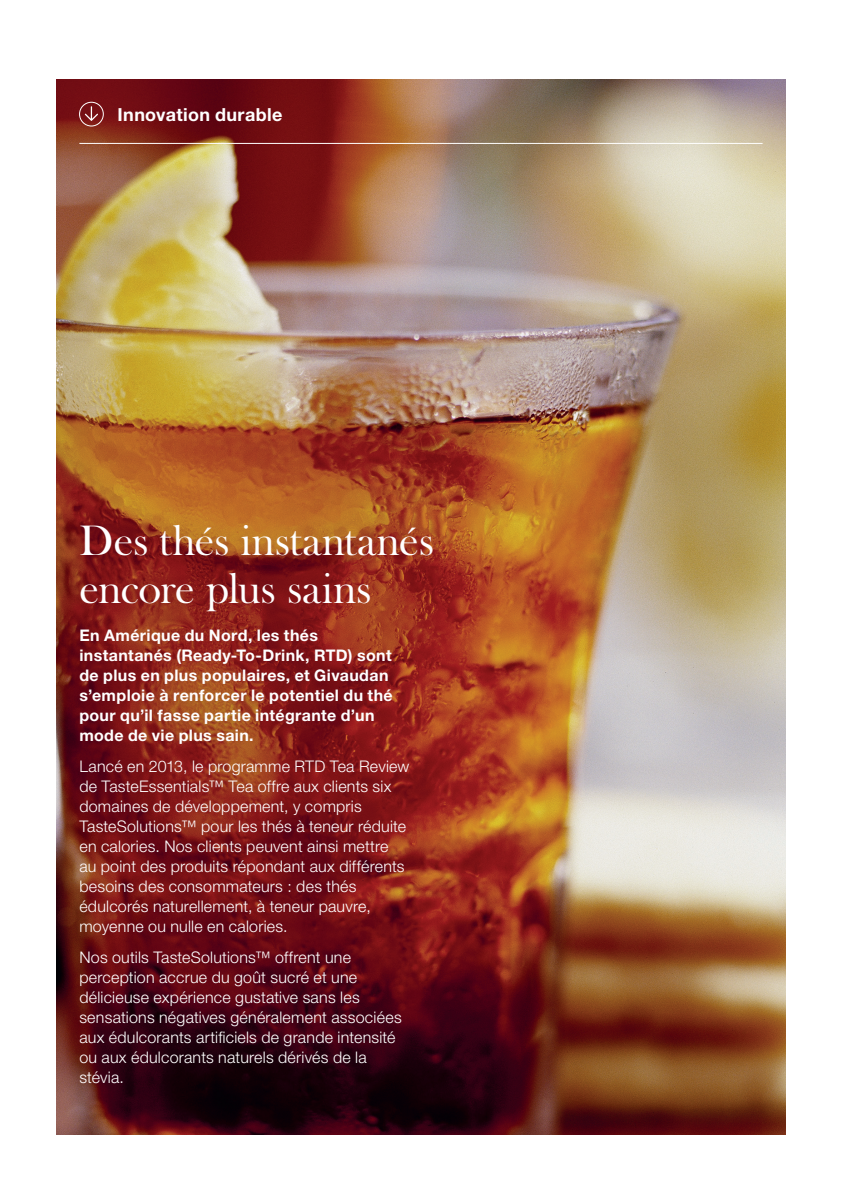
<style>
.page{position:relative;width:842px;height:1191px;background:#fff}
.page>*{position:absolute;margin:0;border:0;box-sizing:border-box;transform-origin:0 0}
.Heading2{font:44px/48px "Baskerville Old Face EF";letter-spacing:-.01em;color:#fff}
.t1{font:700 18px "Helvetica Neue LT Std";letter-spacing:.02em;color:#fff}
.Bodytext2{font:300 16px/20px "Helvetica Neue LT Std";letter-spacing:.015em;color:#fff}
.BodyBold2{font:700 16px/20px "Helvetica Neue LT Std";letter-spacing:.025em;color:#fff}
</style>
<div class="page">
<img style="left:57px;top:79px;width:728px;height:1055px">
<hr style="left:79px;top:143px;width:684px;height:1px;background:#fff">
<svg style="left:85px;top:106px;width:13px;height:15px"></svg>
<div style="left:79px;top:102px;width:25px;height:24px;border:1px solid #fff;border-radius:50%"></div>
<p class="t1" style="left:118px;top:103px;width:166px">Innovation durable</p>
<p class="Heading2" style="left:79px;top:517px;width:356px">Des thés instantanés encore plus sains</p>
<p class="BodyBold2" style="left:79px;top:625px;width:315px">En Amérique du Nord, les thés instantanés (Ready-To-Drink, RTD) sont de plus en plus populaires, et Givaudan s’emploie à renforcer le potentiel du thé pour qu’il fasse partie intégrante d’un mode de vie plus sain.</p>
<p class="Bodytext2" style="left:79px;top:756px;width:332px">Lancé en 2013, le programme RTD Tea Review de TasteEssentials™ Tea offre aux clients six domaines de développement, y compris TasteSolutions™ pour les thés à teneur réduite en calories. Nos clients peuvent ainsi mettre au point des produits répondant aux différents besoins des consommateurs : des thés édulcorés naturellement, à teneur pauvre, moyenne ou nulle en calories.</p>
<p class="Bodytext2" style="left:79px;top:947px;width:324px">Nos outils TasteSolutions™ offrent une perception accrue du goût sucré et une délicieuse expérience gustative sans les sensations négatives généralement associées aux édulcorants artificiels de grande intensité ou aux édulcorants naturels dérivés de la stévia.</p>
</div>
